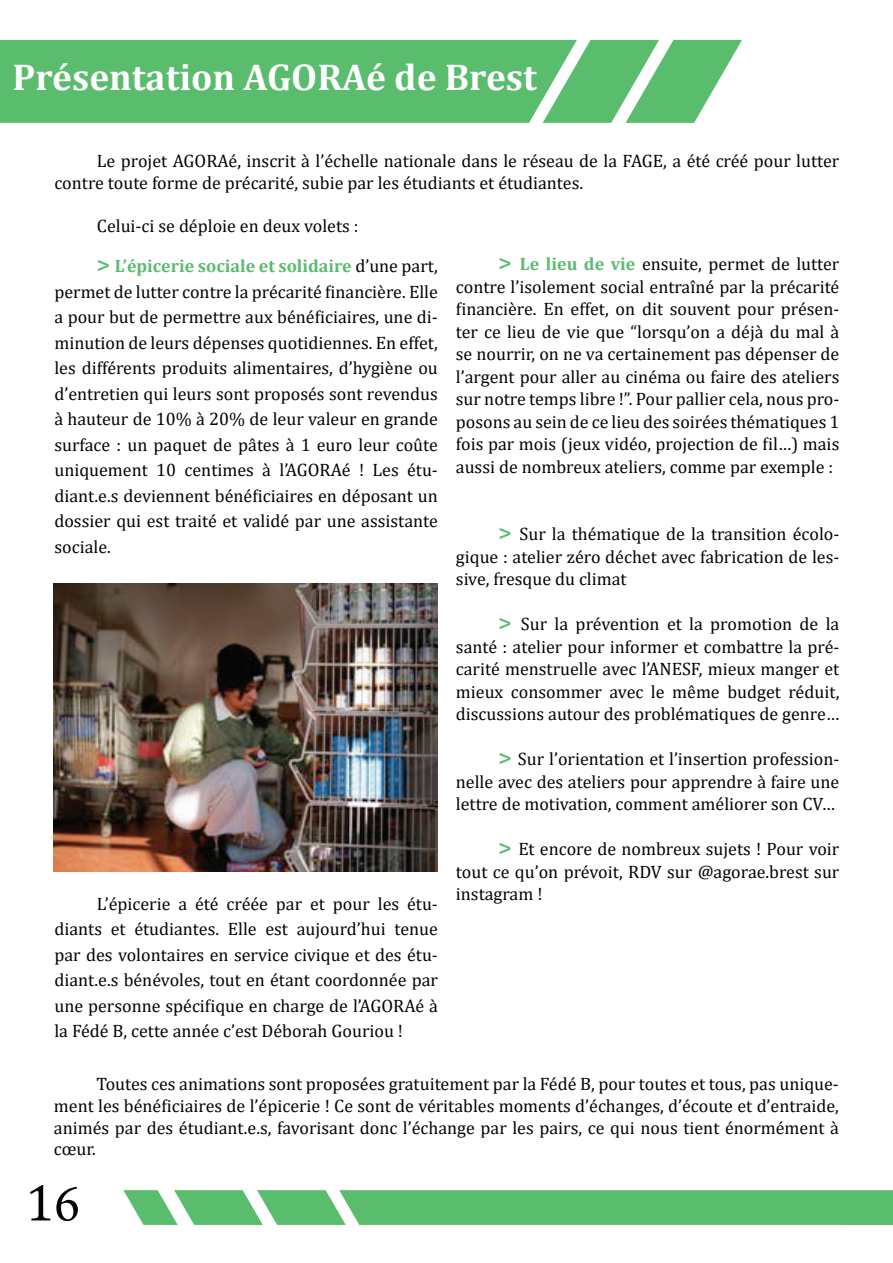
<style>
.page{position:relative;width:893px;height:1263px;background:#fff}
.page>*{position:absolute;margin:0;border:0;box-sizing:border-box;transform-origin:0 0}
.t1{font:52.5px "Cambria";color:#040503}
.t2{font:700 37.5px "Cambria";color:#fff}
.t3{font:18px/22.5px "Cambria";color:#040503;text-align:justify}
.s1{font-weight:700;font-size:22.5px;color:#5abc6d}
.s2{font-weight:700;color:#5abc6d}
.s3{font-family:"Minion Pro"}
</style>
<div class="page">
<div style="left:0;top:39px;width:541px;height:84px;background:#5abc6d"></div>
<svg style="left:541px;top:39px;width:201px;height:84px"></svg>
<div style="left:347px;top:1190px;width:546px;height:35px;background:#5abc6d"></div>
<svg style="left:123px;top:1190px;width:224px;height:35px"></svg>
<img style="left:54px;top:584px;width:383px;height:287px">
<h2 class="t2" style="left:12px;top:51px;width:526px">Présentation AGORAé de Brest</h2>
<p class="t3" style="left:54px;top:150px;width:786px;line-height:21.6px;text-indent:43px">Le projet AGORAé, inscrit à l’échelle nationale dans le réseau de la FAGE, a été créé pour lutter contre toute forme de précarité, subie par les étudiants et étudiantes.</p>
<p class="t3" style="left:97px;top:214px;width:263px">Celui-ci se déploie en deux volets :</p>
<p class="t3" style="left:54px;top:253px;width:385px;line-height:25.5px;text-indent:43px"><span class="s1">&gt;</span> <span class="s2">L’épicerie sociale et solidaire</span> d’une part, permet de lutter contre la précarité financière. Elle a pour but de permettre aux bénéficiaires, une di&shy;minution de leurs dépenses quotidiennes. En effet, les différents produits alimentaires, d’hygiène ou d’entretien qui leurs sont proposés sont revendus à hauteur de 10% à 20% de leur valeur en grande surface : un paquet de pâtes à 1 euro leur coûte uniquement 10 centimes à l’AGORAé ! Les étu&shy;diant.e.s deviennent bénéficiaires en déposant un dossier qui est traité et validé par une assistante sociale.</p>
<p class="t3" style="left:54px;top:891px;width:385px;line-height:25.5px;text-indent:43px">L’épicerie a été créée par et pour les étu&shy;diants et étudiantes. Elle est aujourd’hui tenue par des volontaires en service civique et des étu&shy;diant.e.s bénévoles, tout en étant coordonnée par une personne spécifique en charge de l’AGORAé à la Fédé B, cette année c’est Déborah Gouriou !</p>
<p class="t3" style="left:456px;top:253px;width:385px;text-indent:43px"><span class="s1">&gt;</span> <span class="s2">Le lieu de vie</span> ensuite, permet de lutter contre l’isolement social entraîné par la précarité financière. En effet, on dit souvent pour présen&shy;ter ce lieu de vie que “lorsqu’on a déjà du mal à se nourrir, on ne va certainement pas dépenser de l’argent pour aller au cinéma ou faire des ateliers sur notre temps libre !”. Pour pallier cela, nous pro&shy;posons au sein de ce lieu des soirées thématiques 1 fois par mois (jeux vidéo, projection de fil…) mais aussi de nombreux ateliers, comme par exemple :</p>
<p class="t3" style="left:456px;top:523px;width:385px;text-indent:43px"><span class="s1">&gt;</span> Sur la thématique de la transition écolo&shy;gique : atelier zéro déchet avec fabrication de les&shy;sive, fresque du climat</p>
<p class="t3" style="left:456px;top:613px;width:385px;text-indent:43px"><span class="s1">&gt;</span> Sur la prévention et la promotion de la santé : atelier pour informer et combattre la pré&shy;carité menstruelle avec l’ANESF, mieux manger et mieux consommer avec le même budget réduit, discussions autour des problématiques de genre…</p>
<p class="t3" style="left:456px;top:748px;width:385px;text-indent:43px"><span class="s1">&gt;</span> Sur l’orientation et l’insertion profession&shy;nelle avec des ateliers pour apprendre à faire une lettre de motivation, comment améliorer son CV…</p>
<p class="t3" style="left:456px;top:838px;width:385px;text-indent:43px"><span class="s1">&gt;</span> Et encore de nombreux sujets ! Pour voir tout ce qu’on prévoit, RDV sur @agorae.brest sur instagram !</p>
<p class="t3" style="left:54px;top:1073px;width:786px;line-height:21.6px;text-indent:43px">Toutes ces animations sont proposées gratuitement par la Fédé B, pour toutes et tous, pas unique&shy;ment les bénéficiaires de l’épicerie ! Ce sont de véritables moments d’échanges, d’écoute et d’entraide, animés par des étudiant.e.s, favorisant donc l’échange par les pairs, ce qui nous tient énormément à cœur.</p>
<h1 class="t1" style="left:25px;top:1171px;width:56px">1<span class="s3">6</span></h1>
</div>
